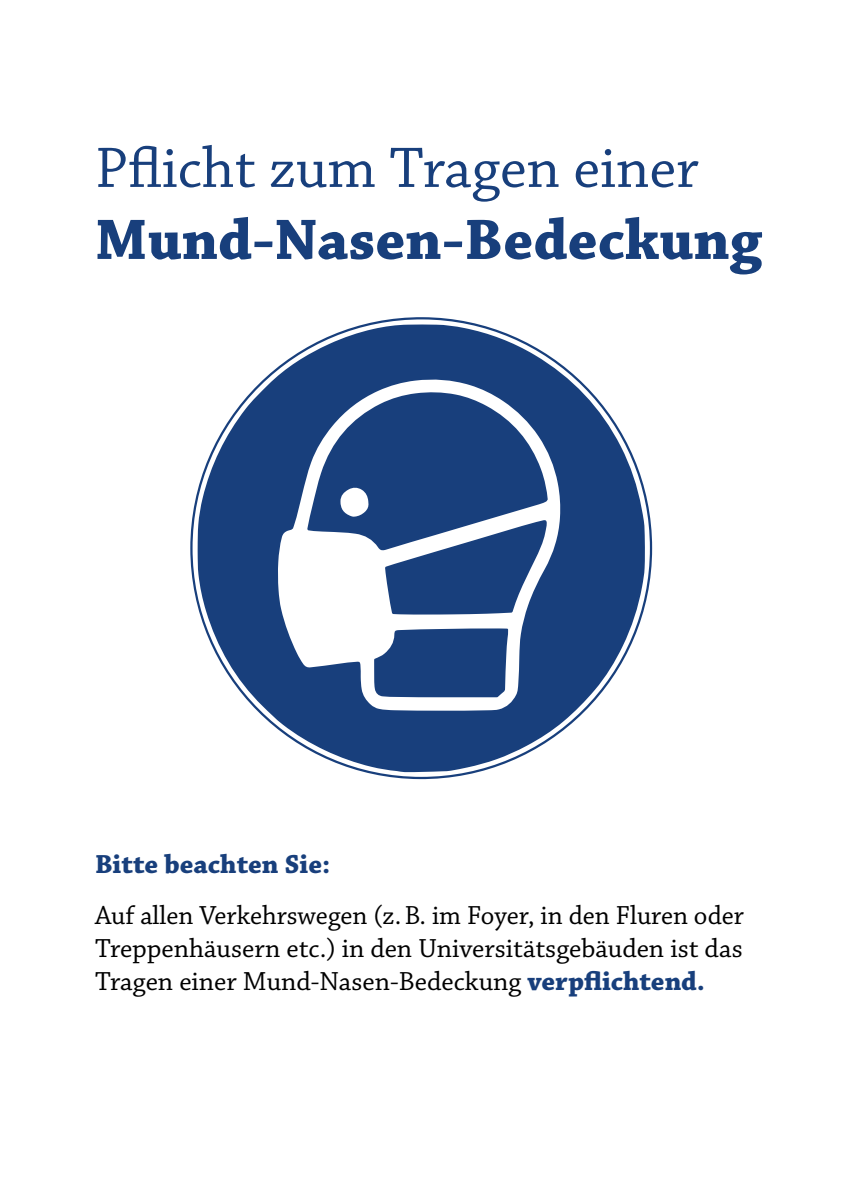
<style>
.page{position:relative;width:842px;height:1191px;background:#fff}
.page>*{position:absolute;margin:0;border:0;box-sizing:border-box;transform-origin:0 0}
.t1{font:60px "Chaparral Pro";color:#183f7c}
.t2{font:700 60px "Chaparral Pro";color:#183f7c}
.t3{font:27.5px/33px "Chaparral Pro";color:#000;text-align:justify}
.t4{font:700 27.5px "Chaparral Pro";color:#183f7c}
.s1{font-weight:700;color:#183f7c}
</style>
<div class="page">
<svg style="left:190px;top:317px;width:462px;height:463px"></svg>
<svg style="left:198px;top:324px;width:447px;height:448px;fill:#183f7c"></svg>
<svg style="left:307px;top:392px;width:241px;height:222px"></svg>
<svg style="left:374px;top:628px;width:134px;height:69px;background:#2b4f87"></svg>
<h1 class="t1" style="left:95px;top:135px;width:605px">Pflicht zum Tragen einer</h1>
<h1 class="t2" style="left:95px;top:205px;width:669px">Mund-Nasen-Bedeckung</h1>
<p class="t4" style="left:95px;top:848px;width:237px">Bitte beachten Sie:</p>
<p class="t3" style="left:95px;top:900px;width:650px">Auf allen Verkehrswegen (z.B. im Foyer, in den Fluren oder Treppenhäusern etc.) in den Universitätsgebäuden ist das Tragen einer Mund-Nasen-Bedeckung <span class="s1">verpflichtend.</span></p>
</div>
